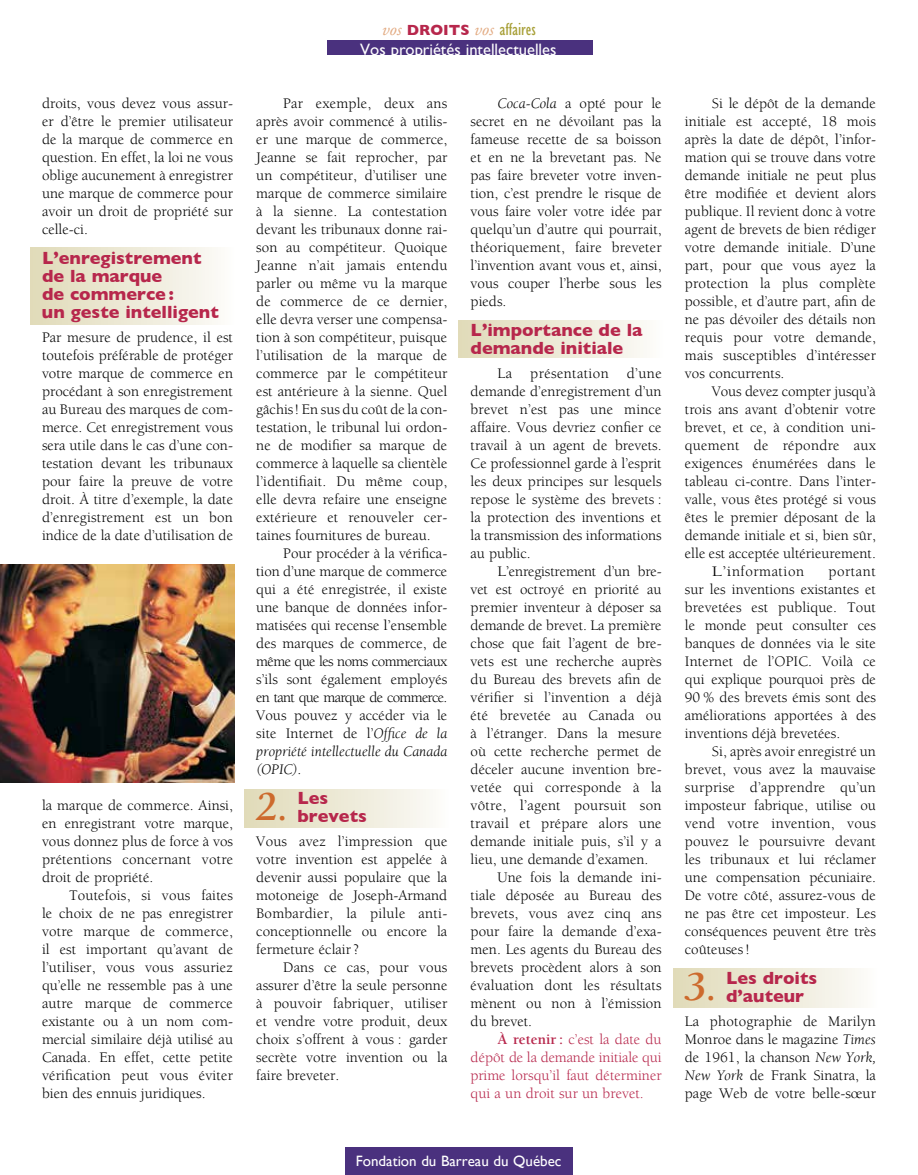
<style>
.page{position:relative;width:918px;height:1175px;background:#fff}
.page>*{position:absolute;margin:0;border:0;box-sizing:border-box;transform-origin:0 0}
.t1{font:italic 700 42px "Berkeley";color:#cd6a2d}
.t2{font:700 18px/18px "Gill Sans";color:#b7274c}
.t3{font:condensed 18px "Gill Sans";color:#a8a038}
.t4{font:16.5px "Gill Sans";color:#fff}
.t5{font:15px/18px "Berkeley";color:#000;text-align:justify}
.t6{font:15px "Berkeley";color:#b7274c}
.t7{font:15px "Gill Sans";color:#fff}
.t8{font:15px "Berkeley";color:#000;scale:1.1 1}
.t9{font:15px "Berkeley";letter-spacing:.02em;color:#000}
.t10{font:15px "Berkeley";letter-spacing:.035em;color:#000;scale:1.3 1}
.s1{font-family:"Adobe Garamond Pro";font-style:italic;font-stretch:normal;color:#e3ac84}
.s2{font-weight:700;font-stretch:normal;font-size:15px;color:#b7274c}
.s3{font-style:italic}
.s4{font-weight:700}
</style>
<div class="page">
<div style="left:673px;top:968px;width:205px;height:39px;background:linear-gradient(to right,#e0dab8,#fcfbfa)"></div>
<div style="left:459px;top:320px;width:204px;height:38px;background:linear-gradient(to right,#e0dab8,#fcfbf9)"></div>
<div style="left:30px;top:247px;width:205px;height:78px;background:linear-gradient(to right,#e0dab8,#fcfbfa)"></div>
<div style="left:245px;top:789px;width:204px;height:38px;background:linear-gradient(to right,#e0dab8,#fcfbf9)"></div>
<div style="left:345px;top:1148px;width:227px;height:26px;background:#4a317e"></div>
<div style="left:327px;top:41px;width:266px;height:14px;background:#4a317e"></div>
<img style="left:0;top:564px;width:234px;height:218px">
<p class="t5" style="left:42px;top:95px;width:193px">droits, vous devez vous assur&shy;er d’être le premier utilisateur de la marque de commerce en question. En effet, la loi ne vous oblige aucunement à enregistrer une marque de commerce pour avoir un droit de propriété sur celle-ci.</p>
<p class="t2" style="left:42px;top:249px;width:178px">L’enregistrement de la marque<br>de commerce :<br>un geste intelligent</p>
<p class="t5" style="left:42px;top:329px;width:193px">Par mesure de prudence, il est toutefois préférable de protéger votre marque de commerce en procédant à son enregistrement au Bureau des marques de com&shy;merce. Cet enregistrement vous sera utile dans le cas d’une con&shy;testation devant les tribunaux pour faire la preuve de votre droit. À titre d’exemple, la date d’enregistrement est un bon indice de la date d’utilisation de</p>
<p class="t5" style="left:42px;top:797px;width:193px">la marque de commerce. Ainsi, en enregistrant votre marque, vous donnez plus de force à vos prétentions concernant votre droit de propriété.</p>
<p class="t5" style="left:42px;top:887px;width:193px;text-indent:27px">Toutefois, si vous faites le choix de ne pas enregistrer votre marque de commerce, il est important qu’avant de l’utiliser, vous vous assuriez qu’elle ne ressemble pas à une autre marque de commerce existante ou à un nom com&shy;mercial similaire déjà utilisé au Canada. En effet, cette petite vérification peut vous éviter bien des ennuis juridiques.</p>
<p class="t3" style="left:382px;top:20px;width:156px"><span class="s1">vos</span> <span class="s2">DROITS</span> <span class="s1">vos</span> affaires</p>
<p class="t4" style="left:360px;top:40px;width:198px">Vos propriétés intellectuelles</p>
<p class="t5" style="left:471px;top:95px;width:193px;text-indent:27px"><span class="s3">Coca-Cola</span> a opté pour le secret en ne dévoilant pas la fameuse recette de sa boisson et en ne la brevetant pas. Ne pas faire breveter votre inven&shy;tion, c’est prendre le risque de vous faire voler votre idée par quelqu’un d’autre qui pourrait, théoriquement, faire breveter l’invention avant vous et, ainsi, vous couper l’herbe sous les pieds.</p>
<p class="t2" style="left:471px;top:321px;width:173px">L’importance de la demande initiale</p>
<p class="t5" style="left:471px;top:365px;width:193px;text-indent:27px">La présentation d’une demande d’enregistrement d’un brevet n’est pas une mince affaire. Vous devriez confier ce travail à un agent de brevets.<br>Ce professionnel garde à l’esprit les deux principes sur lesquels repose le système des brevets : la protection des inventions et la transmission des informations au public.</p>
<p class="t8" style="left:498px;top:563px;width:151px">L’enregistrement d’un bre-</p>
<p class="t5" style="left:471px;top:581px;width:193px">vet est octroyé en priorité au</p>
<p class="t5" style="left:471px;top:599px;width:193px">premier inventeur à déposer sa</p>
<p class="t5" style="left:471px;top:617px;width:193px">demande de brevet. La première</p>
<p class="t5" style="left:471px;top:635px;width:193px">chose que fait l’agent de bre-</p>
<p class="t5" style="left:471px;top:653px;width:193px">vets est une recherche auprès</p>
<p class="t5" style="left:471px;top:671px;width:193px">du Bureau des brevets afin de</p>
<p class="t5" style="left:471px;top:689px;width:193px">vérifier si l’invention a déjà</p>
<p class="t5" style="left:471px;top:707px;width:193px">été brevetée au Canada ou</p>
<p class="t5" style="left:471px;top:725px;width:193px">à l’étranger. Dans la mesure</p>
<p class="t5" style="left:471px;top:743px;width:193px">où cette recherche permet de</p>
<p class="t5" style="left:471px;top:761px;width:190px">déceler aucune invention bre--</p>
<p class="t5" style="left:471px;top:779px;width:193px">vetée qui corresponde à la</p>
<p class="t5" style="left:471px;top:797px;width:192px">vôtre, l’agent poursuit son</p>
<p class="t5" style="left:471px;top:815px;width:193px">travail et prépare alors une</p>
<p class="t5" style="left:471px;top:833px;width:193px">demande initiale puis, s’il y a</p>
<p class="t5" style="left:471px;top:851px;width:179px">lieu, une demande d’examen.</p>
<p class="t5" style="left:498px;top:869px;width:166px">Une fois la demande ini-</p>
<p class="t5" style="left:471px;top:887px;width:193px">tiale déposée au Bureau des</p>
<p class="t5" style="left:471px;top:905px;width:193px">brevets, vous avez cinq ans</p>
<p class="t5" style="left:471px;top:923px;width:192px">pour faire la demande d’exa-</p>
<p class="t5" style="left:471px;top:941px;width:193px">men. Les agents du Bureau des</p>
<p class="t5" style="left:471px;top:959px;width:193px">brevets procèdent alors à son</p>
<p class="t5" style="left:471px;top:977px;width:192px">évaluation dont les résultats</p>
<p class="t5" style="left:471px;top:995px;width:192px">mènent ou non à l’émission</p>
<p class="t5" style="left:471px;top:1013px;width:63px">du brevet.</p>
<p class="t6" style="left:498px;top:1031px;width:166px"><span class="s4">À retenir :</span> c’est la date du</p>
<p class="t6" style="left:471px;top:1049px;width:193px">dépôt de la demande initiale qui</p>
<p class="t6" style="left:471px;top:1067px;width:193px">prime lorsqu’il faut déterminer</p>
<p class="t6" style="left:471px;top:1085px;width:175px">qui a un droit sur un brevet.</p>
<p class="t5" style="left:256px;top:95px;width:193px;text-indent:27px">Par exemple, deux ans après avoir commencé à utilis&shy;er une marque de commerce, Jeanne se fait reprocher, par un compétiteur, d’utiliser une marque de commerce similaire à la sienne. La contestation devant les tribunaux donne rai&shy;son au compétiteur. Quoique Jeanne n’ait jamais entendu parler ou même vu la marque de commerce de ce dernier, elle devra verser une compensa&shy;tion à son compétiteur, puisque l’utilisation de la marque de commerce par le compétiteur est antérieure à la sienne. Quel gâchis! En sus du coût de la con&shy;testation, le tribunal lui ordon&shy;ne de modifier sa marque de commerce à laquelle sa clientèle l’identifiait. Du même coup, elle devra refaire une enseigne extérieure et renouveler cer&shy;taines fournitures de bureau.</p>
<p class="t5" style="left:256px;top:545px;width:193px;text-indent:27px">Pour procéder à la vérifica&shy;tion d’une marque de commerce qui a été enregistrée, il existe une banque de données infor&shy;matisées qui recense l’ensemble des marques de commerce, de même que les noms commerciaux s’ils sont également employés en tant que marque de commerce.<br>Vous pouvez y accéder via le site Internet de l’<span class="s3">Office de la propriété intellectuelle du Canada (OPIC)</span>.</p>
<h1 class="t1" style="left:256px;top:784px;width:34px">2.</h1>
<p class="t2" style="left:297px;top:789px;width:71px">Les brevets</p>
<p class="t5" style="left:256px;top:833px;width:193px">Vous avez l’impression que votre invention est appelée à devenir aussi populaire que la motoneige de Joseph-Armand Bombardier, la pilule anti&shy;conceptionnelle ou encore la fermeture éclair?</p>
<p class="t5" style="left:256px;top:959px;width:193px;text-indent:27px">Dans ce cas, pour vous assurer d’être la seule personne à pouvoir fabriquer, utiliser et vendre votre produit, deux choix s’offrent à vous : garder secrète votre invention ou la faire breveter.</p>
<p class="t7" style="left:356px;top:1152px;width:207px">Fondation du Barreau du Québec</p>
<p class="t5" style="left:685px;top:95px;width:193px;text-indent:27px">Si le dépôt de la demande initiale est accepté, 18 mois après la date de dépôt, l’infor&shy;mation qui se trouve dans votre demande initiale ne peut plus être modifiée et devient alors publique. Il revient donc à votre agent de brevets de bien rédiger votre demande initiale. D’une part, pour que vous ayez la protection la plus complète possible, et d’autre part, afin de ne pas dévoiler des détails non requis pour votre demande, mais susceptibles d’intéresser vos concurrents.</p>
<p class="t5" style="left:712px;top:383px;width:166px">Vous devez compter jusqu’à</p>
<p class="t5" style="left:685px;top:401px;width:193px">trois ans avant d’obtenir votre</p>
<p class="t5" style="left:685px;top:419px;width:192px">brevet, et ce, à condition uni-</p>
<p class="t9" style="left:685px;top:437px;width:193px">quement de répondre aux</p>
<p class="t5" style="left:685px;top:455px;width:193px">exigences énumérées dans le</p>
<p class="t5" style="left:685px;top:473px;width:193px">tableau ci-contre. Dans l’inter-</p>
<p class="t5" style="left:685px;top:491px;width:193px">valle, vous êtes protégé si vous</p>
<p class="t5" style="left:685px;top:509px;width:193px">êtes le premier déposant de la</p>
<p class="t5" style="left:685px;top:527px;width:193px">demande initiale et si, bien sûr,</p>
<p class="t5" style="left:685px;top:545px;width:193px">elle est acceptée ultérieurement.</p>
<p class="t10" style="left:712px;top:563px;width:72px">L’information</p>
<p class="t5" style="left:685px;top:563px;width:193px;text-indent:144px">portant sur les inventions existantes et brevetées est publique. Tout le monde peut consulter ces banques de données via le site Internet de l’OPIC. Voilà ce qui explique pourquoi près de 90 % des brevets émis sont des améliorations apportées à des inventions déjà brevetées.</p>
<p class="t5" style="left:685px;top:743px;width:193px;text-indent:27px">Si, après avoir enregistré un brevet, vous avez la mauvaise surprise d’apprendre qu’un imposteur fabrique, utilise ou vend votre invention, vous pouvez le poursuivre devant les tribunaux et lui réclamer une compensation pécuniaire.<br>De votre côté, assurez-vous de ne pas être cet imposteur. Les conséquences peuvent être très coûteuses!</p>
<h1 class="t1" style="left:685px;top:964px;width:34px">3.</h1>
<p class="t2" style="left:726px;top:969px;width:93px">Les droits d’auteur</p>
<p class="t5" style="left:685px;top:1013px;width:193px">La photographie de Marilyn Monroe dans le magazine <span class="s3">Times </span>de 1961, la chanson <span class="s3">New York, New York</span> de Frank Sinatra, la page Web de votre belle-sœur</p>
</div>
